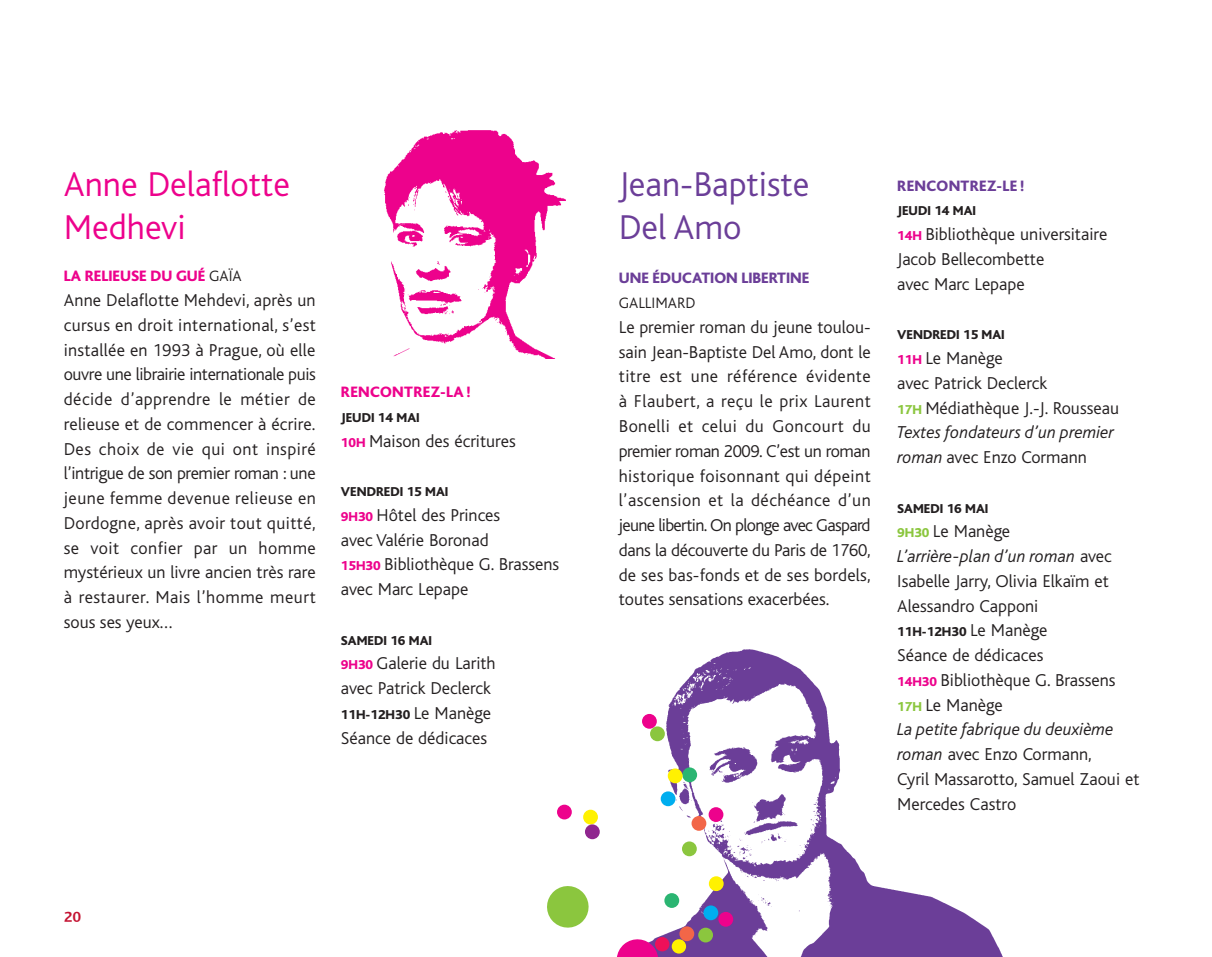
<style>
.page{position:relative;width:1212px;height:957px;background:#fff}
.page>*{position:absolute;margin:0;border:0;box-sizing:border-box;transform-origin:0 0}
.t1{font:300 36px/43.2px "Bliss";color:#ed028c}
.t2{font:300 36px/43.2px "Bliss";color:#6b3e98}
.t3{font:300 18px/24.8px "Bliss";color:#231f20}
.t4{font:800 15.75px "Bliss";color:#6b3e98}
.t5{font:800 15.75px "Bliss";color:#ed028c}
.t6{font:300 15.75px "Bliss";color:#231f20}
.t7{font:800 15.75px "Bliss";color:#c41332}
.t8{font:800 13.5px "Bliss";color:#231f20}
.s1{font-weight:300;color:#231f20}
.s2{font-weight:800;font-size:13.5px;color:#ed028c}
.s3{font-weight:300;font-size:18px}
.s4{font-weight:800;font-size:13.5px;color:#8bc63e}
.s5{font-style:italic}
</style>
<div class="page">
<img style="left:384px;top:130px;width:182px;height:228px">
<img style="left:583px;top:649px;width:420px;height:308px">
<div style="left:642px;top:714px;width:15px;height:14px;background:#ed028c;border-radius:50%"></div>
<div style="left:650px;top:726px;width:15px;height:15px;background:#8bc63e;border-radius:50%"></div>
<div style="left:557px;top:804px;width:15px;height:15px;background:#ed028c;border-radius:50%"></div>
<div style="left:583px;top:809px;width:15px;height:15px;background:#fff101;border-radius:50%"></div>
<div style="left:585px;top:824px;width:15px;height:15px;background:#90268f;border-radius:50%"></div>
<div style="left:682px;top:767px;width:15px;height:15px;background:#2bb572;border-radius:50%"></div>
<div style="left:668px;top:768px;width:14px;height:15px;background:#fff101;border-radius:50%"></div>
<div style="left:709px;top:807px;width:14px;height:15px;background:#ed028c;border-radius:50%"></div>
<div style="left:661px;top:791px;width:14px;height:15px;background:#00aeef;border-radius:50%"></div>
<div style="left:682px;top:841px;width:15px;height:15px;background:#8bc63e;border-radius:50%"></div>
<div style="left:691px;top:816px;width:15px;height:15px;background:#f26648;border-radius:50%"></div>
<div style="left:664px;top:893px;width:15px;height:15px;background:#2bb572;border-radius:50%"></div>
<div style="left:709px;top:876px;width:15px;height:15px;background:#fff101;border-radius:50%"></div>
<div style="left:718px;top:912px;width:15px;height:14px;background:#ed028c;border-radius:50%"></div>
<div style="left:703px;top:905px;width:15px;height:15px;background:#00aeef;border-radius:50%"></div>
<div style="left:698px;top:927px;width:15px;height:15px;background:#8bc63e;border-radius:50%"></div>
<div style="left:679px;top:926px;width:15px;height:15px;background:#f26648;border-radius:50%"></div>
<svg style="left:614px;top:937px;width:47px;height:20px"></svg>
<svg style="left:547px;top:883px;width:44px;height:47px"></svg>
<div style="left:672px;top:939px;width:14px;height:14px;background:#fff101;border-radius:50%"></div>
<div style="left:655px;top:937px;width:14px;height:14px;background:#ee1059;border-radius:50%"></div>
<h1 class="t1" style="left:64px;top:166px;width:228px">Anne Delaflotte<br>Medhevi</h1>
<p class="t5" style="left:64px;top:271px;width:179px">LA RELIEUSE DU GUÉ <span class="s1">GAÏA</span></p>
<p class="t3" style="left:64px;top:290px;width:254px;text-align:justify">Anne Delaflotte Mehdevi, après un cursus en droit international, s’est installée en 1993 à Prague, où elle ouvre une librairie internationale puis décide d’apprendre le métier de relieuse et de commencer à écrire.<br>Des choix de vie qui ont inspiré l’intrigue de son premier roman : une jeune femme devenue relieuse en Dordogne, après avoir tout quitté, se voit confier par un homme mystérieux un livre ancien très rare à restaurer. Mais l’homme meurt sous ses yeux…</p>
<p class="t5" style="left:341px;top:387px;width:131px">RENCONTREZ-LA !</p>
<p class="t8" style="left:341px;top:413px;width:80px">JEUDI 14 MAI</p>
<p class="t3" style="left:341px;top:430px;width:176px"><span class="s2">10H</span> Maison des écritures</p>
<p class="t8" style="left:341px;top:487px;width:109px">VENDREDI 15 MAI</p>
<p class="t3" style="left:341px;top:504px;width:220px"><span class="s2">9H30</span> Hôtel des Princes<br>avec Valérie Boronad<br><span class="s2">15H30</span> Bibliothèque G. Brassens avec Marc Lepape</p>
<p class="t8" style="left:341px;top:636px;width:93px">SAMEDI 16 MAI</p>
<p class="t3" style="left:341px;top:653px;width:156px"><span class="s2">9H30</span> Galerie du Larith avec Patrick Declerck</p>
<p class="t8" style="left:341px;top:710px;width:152px">11H-12H30 <span class="s3">Le Manège</span></p>
<p class="t3" style="left:341px;top:727px;width:148px">Séance de dédicaces</p>
<p class="t7" style="left:64px;top:911px;width:19px">20</p>
<h1 class="t2" style="left:619px;top:166px;width:192px">Jean-Baptiste<br>Del Amo</h1>
<p class="t4" style="left:897px;top:180px;width:129px">RENCONTREZ-LE !</p>
<p class="t8" style="left:897px;top:207px;width:80px">JEUDI 14 MAI</p>
<p class="t3" style="left:897px;top:224px;width:212px"><span class="s2">14H</span> Bibliothèque universitaire<br>Jacob Bellecombette<br>avec Marc Lepape</p>
<p class="t8" style="left:897px;top:330px;width:109px">VENDREDI 15 MAI</p>
<p class="t3" style="left:897px;top:347px;width:223px"><span class="s2">11H</span> Le Manège<br>avec Patrick Declerck<br><span class="s4">17H</span> Médiathèque J.-J. Rousseau<br><span class="s5">Textes fondateurs d’un premier roman</span> avec Enzo Cormann</p>
<p class="t4" style="left:619px;top:273px;width:192px">UNE ÉDUCATION LIBERTINE</p>
<p class="t6" style="left:619px;top:298px;width:78px">GALLIMARD</p>
<p class="t3" style="left:619px;top:316px;width:254px;text-align:justify">Le premier roman du jeune toulou - sain Jean-Baptiste Del Amo, dont le titre est une référence évidente à Flaubert, a reçu le prix Laurent Bonelli et celui du Goncourt du premier roman 2009. C’est un roman histo rique foisonnant qui dépeint l’ascension et la déchéance d’un jeune libertin. On plonge avec Gaspard dans la découverte du Paris de 1760, de ses bas-fonds et de ses bordels, toutes sensations exacerbées.</p>
<p class="t8" style="left:897px;top:504px;width:93px">SAMEDI 16 MAI</p>
<p class="t3" style="left:897px;top:521px;width:216px"><span class="s4">9H30</span> Le Manège<br><span class="s5">L’arrière-plan d’un roman</span> avec<br>Isabelle Jarry, Olivia Elkaïm et<br>Alessandro Capponi</p>
<p class="t8" style="left:897px;top:627px;width:152px">11H-12H30 <span class="s3">Le Manège</span></p>
<p class="t3" style="left:897px;top:644px;width:244px">Séance de dédicaces<br><span class="s2">14H30</span> Bibliothèque G. Brassens<br><span class="s4">17H</span> Le Manège<br><span class="s5">La petite fabrique du deuxième roman</span> avec Enzo Cormann,<br>Cyril Massarotto, Samuel Zaoui et<br>Mercedes Castro</p>
</div>
